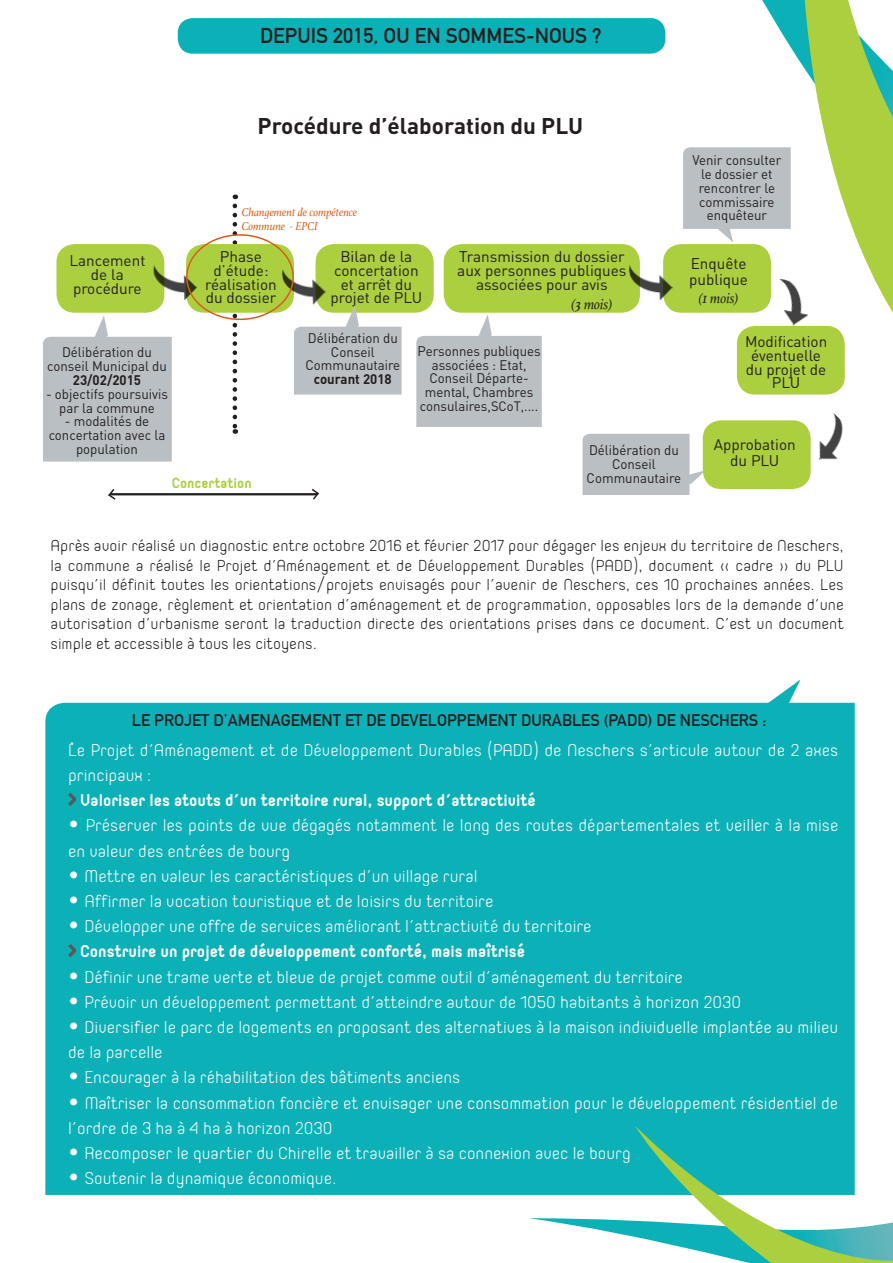
<style>
.page{position:relative;width:893px;height:1263px;background:#fff}
.page>*{position:absolute;margin:0;border:0;box-sizing:border-box;transform-origin:0 0}
.t1{font:28.5px "Orev Edge";color:#fff}
.t2{font:700 22.5px "DIN";color:#231f20}
.t3{font:300 21px/25.2px "Orev Edge";color:#fff}
.t4{font:700 21px "Orev Edge";color:#fff}
.t5{font:700 21px "DIN Alternate";color:#231f20}
.t6{font:300 19.5px/19.5px "Orev Edge";color:#231f20;text-align:justify}
.t7{font:700 18px "Orev Edge";color:#abcf3e}
.t8{font:700 16.5px "DIN Alternate";color:#231f20}
.t9{font:15.3px/13.8px "DIN";color:#231f20;text-align:center}
.t10{font:italic 15.3px "Athelas";color:#231f20;scale:.9 1}
.t11{font:13.8px/13.8px "DIN";color:#231f20;text-align:center;scale:.96 1}
.t12{font:italic 12.3px/14.7px "Athelas";color:#d75e1b;scale:.9 1}
.s1{font-weight:700}
.s2{font-size:13.5px}
.s3{font-family:"DIN Regular Alternate";font-weight:400}
</style>
<div class="page">
<svg style="left:233px;top:206px;width:4px;height:228px"></svg>
<div style="left:178px;top:18px;width:487px;height:36px;background:#0cb1b8;border-radius:15px"></div>
<svg style="left:764px;top:679px;width:38px;height:24px"></svg>
<div style="left:45px;top:703px;width:810px;height:492px;background:#0cb1b8"></div>
<div style="left:56px;top:244px;width:108px;height:69px;background:#abcf3e;border-radius:18px"></div>
<svg style="left:529px;top:1218px;width:106px;height:19px"></svg>
<svg style="left:635px;top:979px;width:258px;height:284px;fill:#0cb1b8"></svg>
<svg style="left:68px;top:793px;width:8px;height:13px"></svg>
<svg style="left:68px;top:944px;width:8px;height:13px"></svg>
<svg style="left:816px;top:243px;width:77px;height:149px"></svg>
<div style="left:186px;top:244px;width:108px;height:69px;background:#abcf3e;border-radius:18px"></div>
<div style="left:316px;top:244px;width:118px;height:69px;background:#abcf3e;border-radius:18px"></div>
<div style="left:444px;top:244px;width:196px;height:69px;background:#abcf3e;border-radius:18px"></div>
<div style="left:663px;top:244px;width:108px;height:69px;background:#abcf3e;border-radius:18px"></div>
<div style="left:737px;top:326px;width:108px;height:69px;background:#abcf3e;border-radius:18px"></div>
<div style="left:703px;top:420px;width:108px;height:69px;background:#abcf3e;border-radius:18px"></div>
<img style="left:154px;top:259px;width:43px;height:44px">
<img style="left:282px;top:263px;width:44px;height:44px">
<img style="left:629px;top:259px;width:44px;height:44px">
<img style="left:766px;top:279px;width:50px;height:47px">
<img style="left:799px;top:413px;width:44px;height:57px">
<svg style="left:43px;top:316px;width:129px;height:146px;background:#c2c7cb"></svg>
<svg style="left:416px;top:315px;width:126px;height:112px"></svg>
<svg style="left:294px;top:305px;width:108px;height:90px"></svg>
<svg style="left:583px;top:434px;width:123px;height:61px;background:#c0c5c6"></svg>
<svg style="left:683px;top:0;width:210px;height:243px"></svg>
<div style="left:186px;top:234px;width:108px;height:86px;border:2px solid #d75e1b;border-radius:50%"></div>
<svg style="left:108px;top:489px;width:211px;height:11px"></svg>
<p class="t5" style="left:260px;top:19px;width:343px">DEPUIS 2015, OU EN SOMMES-NOUS ?</p>
<p class="t2" style="left:258px;top:111px;width:327px">Procédure d’élaboration du PLU</p>
<p class="t12" style="left:242px;top:204px;width:130px">Changement de compétence<br>Commune - EPCI</p>
<p class="t11" style="left:692px;top:153px;width:94px">Venir consulter le dossier et rencontrer le commissaire enquêteur</p>
<p class="t9" style="left:69px;top:253px;width:78px">Lancement de la procédure</p>
<p class="t9" style="left:205px;top:249px;width:73px">Phase d’étude: réalisation du dossier</p>
<p class="t9" style="left:330px;top:249px;width:93px">Bilan de la concertation et arrêt du projet de PLU</p>
<p class="t9" style="left:457px;top:249px;width:171px">Transmission du dossier aux personnes publiques associées pour avis</p>
<p class="t9" style="left:689px;top:256px;width:60px;line-height:15.3px;text-align:left">Enquête publique</p>
<p class="t10" style="left:698px;top:286px;width:46px">(1 mois)</p>
<p class="t10" style="left:571px;top:292px;width:48px">(3 mois)</p>
<p class="t11" style="left:47px;top:345px;width:126px">Délibération du conseil Municipal du<br><span class="s1">23/02/2015</span></p>
<p class="t11" style="left:46px;top:387px;width:128px">- objectifs poursuivis par la commune</p>
<p class="t11" style="left:49px;top:414px;width:123px">- modalités de concertation avec la population</p>
<p class="t7" style="left:172px;top:472px;width:81px">Concertation</p>
<p class="t11" style="left:305px;top:331px;width:100px">Délibération du<br>Conseil<br>Communautaire <span class="s1">courant 2018</span></p>
<p class="t11" style="left:417px;top:344px;width:130px">Personnes publiques associées : Etat,<br>Conseil Départe&shy;mental, Chambres consulaires,<span class="s2">SCoT,...</span>.</p>
<p class="t11" style="left:587px;top:443px;width:100px">Délibération du<br>Conseil<br>Communautaire</p>
<p class="t9" style="left:745px;top:334px;width:84px">Modification éventuelle du projet de<br>PLU</p>
<p class="t9" style="left:714px;top:437px;width:84px;line-height:15.3px">Approbation du PLU</p>
<p class="t6" style="left:51px;top:535px;width:795px">Après avoir réalisé un diagnostic entre octobre 2016 et février 2017 pour dégager les enjeux du territoire de Neschers, la commune a réalisé le Projet d’Aménagement et de Développement Durables (PADD), document « cadre » du PLU puisqu’il définit toutes les orientations/projets envisagés pour l’avenir de Neschers, ces 10 prochaines années. Les plans de zonage, règlement et orientation d’aménagement et de programmation, opposables lors de la demande d’une autorisation d’urbanisme seront la traduction directe des orientations prises dans ce document. C’est un document simple et accessible à tous les citoyens.</p>
<p class="t8" style="left:132px;top:707px;width:636px">LE PROJET D’AMENAGEMENT ET DE DEVELOPPEMENT DURABLES (PADD) DE NESCHERS :</p>
<p class="t3" style="left:68px;top:736px;width:772px">Le Projet d’Aménagement et de Développement Durables (PADD) de Neschers s’articule autour de 2 axes principaux :</p>
<p class="t4" style="left:80px;top:788px;width:457px">Valoriser les atouts d’un territoire rural, support d’attractivité</p>
<p class="t3" style="left:68px;top:812px;width:772px"><span class="s3">•</span> Préserver les points de vue dégagés notamment le long des routes départementales et veiller à la mise en valeur des entrées de bourg</p>
<p class="t3" style="left:68px;top:862px;width:411px"><span class="s3">•</span> Mettre en valeur les caractéristiques d’un village rural</p>
<p class="t3" style="left:68px;top:888px;width:427px"><span class="s3">•</span> Affirmer la vocation touristique et de loisirs du territoire</p>
<p class="t3" style="left:68px;top:913px;width:525px"><span class="s3">•</span> Développer une offre de services améliorant l’attractivité du territoire</p>
<p class="t4" style="left:80px;top:939px;width:446px">Construire un projet de développement conforté, mais maîtrisé</p>
<p class="t3" style="left:68px;top:963px;width:616px"><span class="s3">•</span> Définir une trame verte et bleue de projet comme outil d’aménagement du territoire</p>
<p class="t3" style="left:68px;top:988px;width:675px"><span class="s3">•</span> Prévoir un développement permettant d’atteindre autour de 1050 habitants à horizon 2030</p>
<p class="t3" style="left:68px;top:1014px;width:772px"><span class="s3">•</span> Diversifier le parc de logements en proposant des alternatives à la maison individuelle implantée au milieu de la parcelle</p>
<p class="t3" style="left:68px;top:1064px;width:394px"><span class="s3">•</span> Encourager à la réhabilitation des bâtiments anciens</p>
<p class="t3" style="left:68px;top:1089px;width:772px"><span class="s3">•</span> Maîtriser la consommation foncière et envisager une consommation pour le développement résidentiel de l’ordre de 3 ha à 4 ha à horizon 2030</p>
<p class="t3" style="left:68px;top:1140px;width:564px"><span class="s3">•</span> Recomposer le quartier du Chirelle et travailler à sa connexion avec le bourg</p>
<p class="t3" style="left:68px;top:1165px;width:270px"><span class="s3">•</span> Soutenir la dynamique économique.</p>
<p class="t1" style="left:69px;top:725px;width:9px">•</p>
</div>
